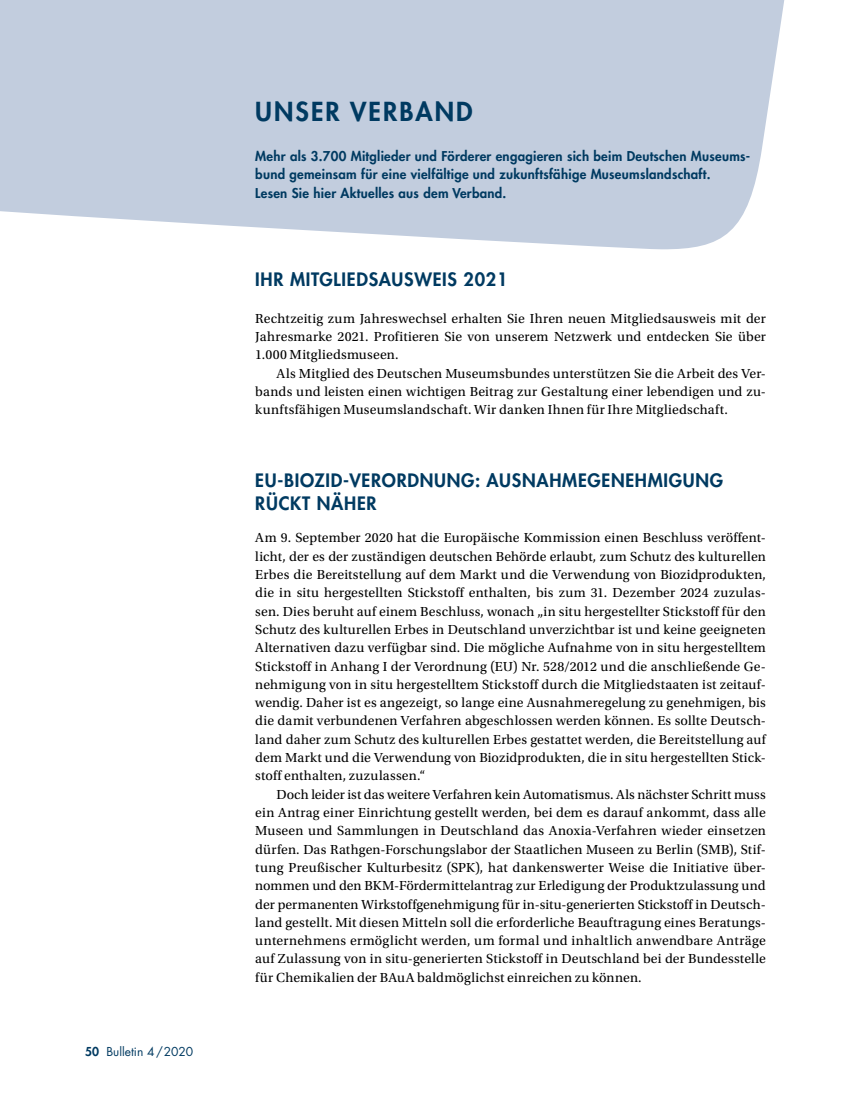
<style>
.page{position:relative;width:851px;height:1106px;background:#fff}
.page>*{position:absolute;margin:0;border:0;box-sizing:border-box;transform-origin:0 0}
.t1{font:800 25.5px "Futura LT Pro";letter-spacing:.08em;color:#003a61}
.t2{font:800 18px/22.5px "Futura LT Pro";letter-spacing:.04em;color:#003a61}
.t3{font:13.8px/18.3px "Utopia Std";letter-spacing:.015em;color:#000;text-align:justify}
.t4{font:800 13.2px/18.3px "Futura LT Pro";letter-spacing:.02em;color:#003a61}
.t5{font:12px "Futura LT Pro";color:#003a61}
.s1{font-weight:800}
</style>
<div class="page">
<svg style="left:0;top:0;width:785px;height:249px;background:#c7d1e0"></svg>
<p class="t5" style="left:85px;top:1043px;width:110px"><span class="s1">50</span> Bulletin 4/2020</p>
<h1 class="t1" style="left:255px;top:92px;width:219px">UNSER VERBAND</h1>
<p class="t4" style="left:255px;top:146px;width:496px">Mehr als 3.700 Mitglieder und Förderer engagieren sich beim Deutschen Museums&shy;bund gemeinsam für eine vielfältige und zukunftsfähige Museumslandschaft.<br>Lesen Sie hier Aktuelles aus dem Verband.</p>
<h2 class="t2" style="left:255px;top:267px;width:253px">IHR MITGLIEDSAUSWEIS 2021</h2>
<p class="t3" style="left:255px;top:309px;width:512px">Rechtzeitig zum Jahreswechsel erhalten Sie Ihren neuen Mitgliedsausweis mit der Jahresmarke 2021. Profitieren Sie von unserem Netzwerk und entdecken Sie über 1.000 Mitgliedsmuseen.</p>
<p class="t3" style="left:255px;top:364px;width:512px;text-indent:21px">Als Mitglied des Deutschen Museumsbundes unterstützen Sie die Arbeit des Ver&shy;bands und leisten einen wichtigen Beitrag zur Gestaltung einer lebendigen und zu&shy;kunftsfähigen Museumslandschaft. Wir danken Ihnen für Ihre Mitgliedschaft.</p>
<h2 class="t2" style="left:255px;top:469px;width:469px">EU-BIOZID-VERORDNUNG: AUSNAHMEGENEHMIGUNG<br>RÜCKT NÄHER</h2>
<p class="t3" style="left:255px;top:529px;width:512px">Am 9. September 2020 hat die Europäische Kommission einen Beschluss veröffent&shy;licht, der es der zuständigen deutschen Behörde erlaubt, zum Schutz des kulturellen Erbes die Bereitstellung auf dem Markt und die Verwendung von Biozidprodukten, die in situ hergestellten Stickstoff enthalten, bis zum 31. Dezember 2024 zuzulas&shy;sen. Dies beruht auf einem Beschluss, wonach „in situ hergestellter Stickstoff für den Schutz des kulturellen Erbes in Deutschland unverzichtbar ist und keine geeigneten Alternativen dazu verfügbar sind. Die mögliche Aufnahme von in situ hergestelltem Stickstoff in Anhang I der Verordnung (EU) Nr. 528/2012 und die anschließende Ge&shy;nehmigung von in situ hergestelltem Stickstoff durch die Mitgliedstaaten ist zeitauf&shy;wendig. Daher ist es angezeigt, so lange eine Ausnahmeregelung zu genehmigen, bis die damit verbundenen Verfahren abgeschlossen werden können. Es sollte Deutsch&shy;land daher zum Schutz des kulturellen Erbes gestattet werden, die Bereitstellung auf dem Markt und die Verwendung von Biozidprodukten, die in situ hergestellten Stick&shy;stoff enthalten, zuzulassen.“</p>
<p class="t3" style="left:255px;top:785px;width:512px;text-indent:21px">Doch leider ist das weitere Verfahren kein Automatismus. Als nächster Schritt muss ein Antrag einer Einrichtung gestellt werden, bei dem es darauf ankommt, dass alle Museen und Sammlungen in Deutschland das Anoxia-Verfahren wieder einsetzen dürfen. Das Rathgen-Forschungslabor der Staatlichen Museen zu Berlin (SMB), Stif&shy;tung Preußischer Kulturbesitz (SPK), hat dankenswerter Weise die Initiative über&shy;nommen und den BKM-Fördermittelantrag zur Erledigung der Produktzulassung und der permanenten Wirkstoffgenehmigung für in-situ-generierten Stickstoff in Deutsch&shy;land gestellt. Mit diesen Mitteln soll die erforderliche Beauftragung eines Beratungs&shy;unternehmens ermöglicht werden, um formal und inhaltlich anwendbare Anträge auf Zulassung von in situ-generierten Stickstoff in Deutschland bei der Bundesstelle für Chemikalien der BAuA baldmöglichst einreichen zu können.</p>
</div>
